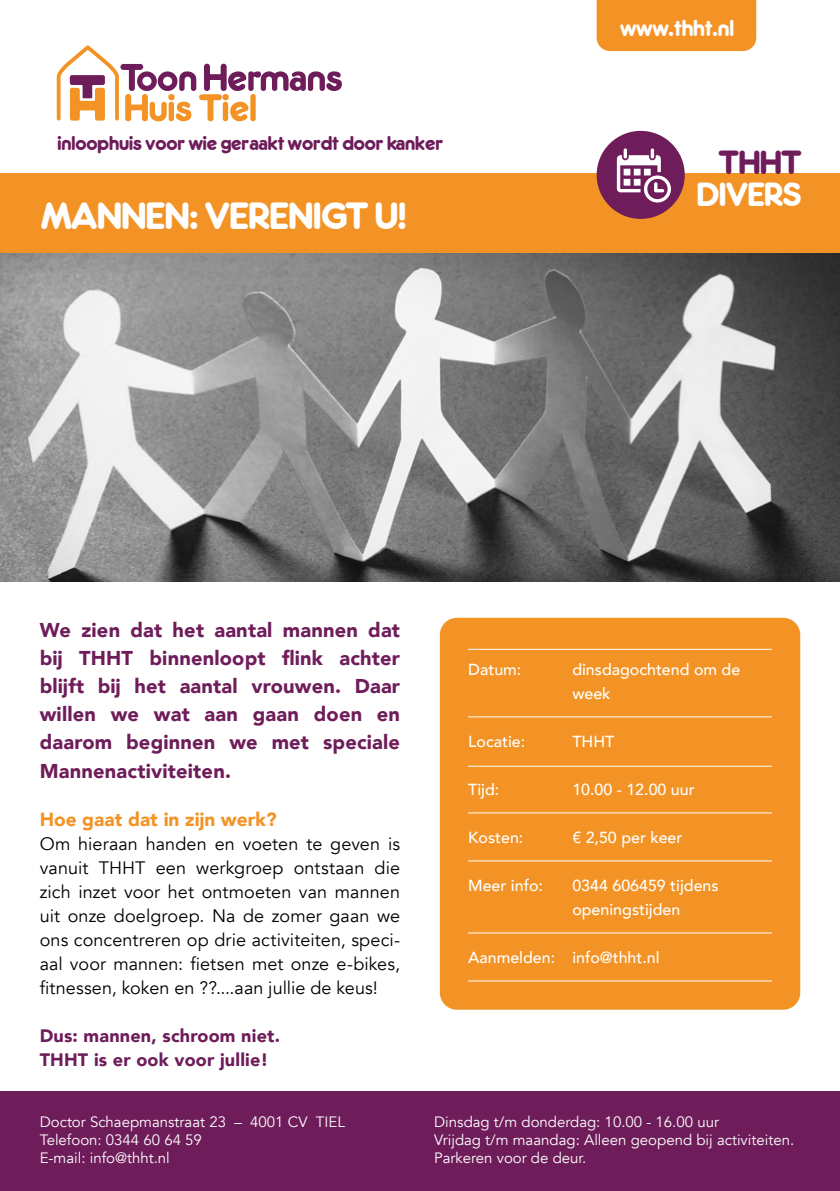
<style>
.page{position:relative;width:840px;height:1191px;background:#fff}
.page>*{position:absolute;margin:0;border:0;box-sizing:border-box;transform-origin:0 0}
.t1{font:34px "Allgemeine";color:#fff}
.t2{font:30px "Allgemeine";color:#fff}
.t3{font:30px "Allgemeine";color:#6e1d5a}
.t4{font:20.6px "Allgemeine";color:#fff}
.t5{font:900 20px/28.2px "Avenir";letter-spacing:.01em;color:#6e1d5a;text-align:justify}
.t6{font:900 19px "Avenir";color:#f39325}
.t7{font:18px/24px "Avenir";letter-spacing:.005em;color:#000;text-align:justify}
.t8{font:900 18px/24px "Avenir";letter-spacing:.01em;color:#6e1d5a}
.t9{font:18px "Allgemeine";color:#6e1d5a}
.t10{font:500 16px/24px "Avenir";color:#fff}
.t11{font:15px/18px "Avenir";color:#fff}
</style>
<div class="page">
<img style="left:0;top:252px;width:839px;height:329px">
<svg style="left:57px;top:45px;width:285px;height:76px"></svg>
<div style="left:596px;top:0;width:159px;height:51px;background:#f39325"></div>
<div style="left:0;top:173px;width:839px;height:79px;background:#f39325"></div>
<div style="left:439px;top:618px;width:360px;height:391px;background:#f39325;border-radius:17px"></div>
<hr style="left:468px;top:649px;width:303px;height:1px;background:#fff">
<hr style="left:468px;top:716px;width:303px;height:1px;background:#fff">
<hr style="left:468px;top:765px;width:303px;height:1px;background:#fff">
<hr style="left:468px;top:812px;width:303px;height:1px;background:#fff">
<hr style="left:468px;top:860px;width:303px;height:1px;background:#fff">
<hr style="left:468px;top:932px;width:303px;height:1px;background:#fff">
<hr style="left:468px;top:980px;width:303px;height:1px;background:#fff">
<div style="left:0;top:1091px;width:839px;height:100px;background:#6e1d5a"></div>
<div style="left:596px;top:131px;width:88px;height:88px;background:#6e1d5a;border-radius:50%"></div>
<svg style="left:616px;top:148px;width:54px;height:54px"></svg>
<p class="t9" style="left:57px;top:129px;width:387px">inloophuis voor wie geraakt wordt door kanker</p>
<h1 class="t1" style="left:40px;top:191px;width:367px">MANNEN: VERENIGT U!</h1>
<p class="t4" style="left:619px;top:13px;width:115px">www.thht.nl</p>
<h2 class="t3" style="left:717px;top:140px;width:84px">THHT</h2>
<h2 class="t2" style="left:695px;top:172px;width:106px">DIVERS</h2>
<p class="t5" style="left:40px;top:616px;width:362px">We zien dat het aantal mannen dat bij THHT binnenloopt flink achter blijft bij het aantal vrouwen. Daar willen we wat aan gaan doen en daarom beginnen we met speciale Mannenactiviteiten.</p>
<p class="t6" style="left:40px;top:803px;width:238px">Hoe gaat dat in zijn werk?</p>
<p class="t7" style="left:40px;top:832px;width:362px">Om hieraan handen en voeten te geven is vanuit THHT een werkgroep ontstaan die zich inzet voor het ontmoeten van mannen uit onze doelgroep. Na de zomer gaan we ons concentreren op drie activiteiten, speci&shy;aal voor mannen: fietsen met onze e-bikes, fitnessen, koken en ??....aan jullie de keus!</p>
<p class="t8" style="left:40px;top:1023px;width:242px">Dus: mannen, schroom niet.<br>THHT is er ook voor jullie!</p>
<p class="t10" style="left:468px;top:657px;width:55px">Datum:</p>
<p class="t10" style="left:572px;top:657px;width:169px">dinsdagochtend om de week</p>
<p class="t10" style="left:468px;top:729px;width:58px">Locatie:</p>
<p class="t10" style="left:572px;top:729px;width:44px">THHT</p>
<p class="t10" style="left:468px;top:777px;width:33px">Tijd:</p>
<p class="t10" style="left:572px;top:777px;width:124px">10.00 - 12.00 uur</p>
<p class="t10" style="left:468px;top:825px;width:57px">Kosten:</p>
<p class="t10" style="left:572px;top:825px;width:111px">€ 2,50 per keer</p>
<p class="t10" style="left:468px;top:873px;width:76px">Meer info:</p>
<p class="t10" style="left:572px;top:873px;width:148px">0344 606459 tijdens openingstijden</p>
<p class="t10" style="left:468px;top:945px;width:193px">Aanmelden: info@thht.nl</p>
<p class="t11" style="left:40px;top:1112px;width:306px">Doctor Schaepmanstraat 23 – 4001 CV TIEL<br>Telefoon: 0344 60 64 59<br>E-mail: info@thht.nl</p>
<p class="t11" style="left:434px;top:1112px;width:361px">Dinsdag t/m donderdag: 10.00 - 16.00 uur<br>Vrijdag t/m maandag: Alleen geopend bij activiteiten.<br>Parkeren voor de deur.</p>
</div>
